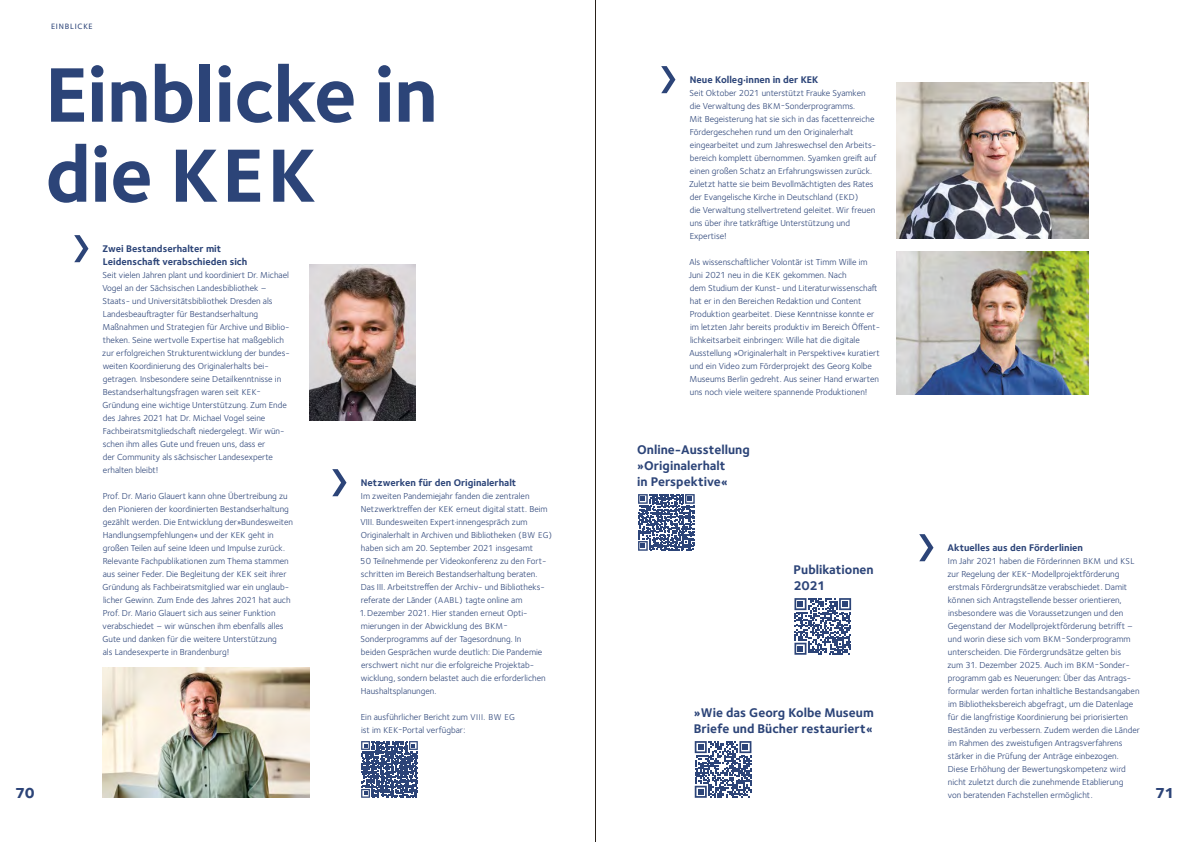
<style>
.page{position:relative;width:1191px;height:842px;background:#fff}
.page>*{position:absolute;margin:0;border:0;box-sizing:border-box;transform-origin:0 0}
.t1{font:700 80px/80px "Foundry Sterling";letter-spacing:-.01em;color:#2c4478}
.t2{font:800 15px "Foundry Sterling";color:#2c4478}
.t3{font:700 13px/16px "Foundry Sterling";color:#2c4478}
.t4{font:700 10px/13px "Foundry Sterling";color:#2c4478}
.t5{font:9px/13px "Foundry Sterling";color:#2c4478}
.t6{font:500 8px "Foundry Sterling";letter-spacing:.1em;color:#2c4478}
.s1{font-size:78px}
.s2{font-size:8.7px}
</style>
<div class="page">
<svg style="left:74px;top:235px;width:14px;height:27px"></svg>
<svg style="left:661px;top:66px;width:14px;height:27px"></svg>
<svg style="left:332px;top:469px;width:14px;height:27px"></svg>
<svg style="left:919px;top:534px;width:14px;height:27px"></svg>
<svg style="left:361px;top:741px;width:57px;height:57px"></svg>
<svg style="left:638px;top:494px;width:56px;height:57px"></svg>
<svg style="left:794px;top:598px;width:57px;height:57px"></svg>
<svg style="left:694px;top:741px;width:57px;height:57px"></svg>
<img style="left:309px;top:265px;width:107px;height:156px">
<img style="left:103px;top:668px;width:206px;height:130px">
<img style="left:896px;top:83px;width:192px;height:156px">
<img style="left:896px;top:252px;width:192px;height:143px">
<hr style="left:595px;top:0;width:1px;height:842px;background:#29211a">
<p class="t6" style="left:51px;top:22px;width:43px">EINBLICKE</p>
<h1 class="t1" style="left:45px;top:58px;width:394px">Einblicke in die <span class="s1">KEK</span></h1>
<p class="t4" style="left:690px;top:73px;width:130px">Neue Kolleg·innen in der KEK</p>
<p class="t5" style="left:689px;top:86px;width:189px">Seit Oktober 2021 unterstützt Frauke Syamken die Verwaltung des <span class="s2">BKM</span>-Sonderprogramms.<br>Mit Begeisterung hat sie sich in das facettenreiche Fördergeschehen rund um den Originalerhalt eingearbeitet und zum Jahreswechsel den Arbeits&shy;bereich komplett übernommen. Syamken greift auf einen großen Schatz an Erfahrungswissen zurück.<br>Zuletzt hatte sie beim Bevollmächtigten des Rates der Evangelische Kirche in Deutschland <span class="s2">(EKD)<br></span>die Verwaltung stellvertretend geleitet. Wir freuen uns über ihre tatkräftige Unterstützung und Expertise!</p>
<p class="t5" style="left:689px;top:255px;width:193px">Als wissenschaftlicher Volontär ist Timm Wille im Juni 2021 neu in die <span class="s2">KEK</span> gekommen. Nach<br>dem Studium der Kunst- und Literaturwissenschaft hat er in den Bereichen Redaktion und Content Produktion gearbeitet. Diese Kenntnisse konnte er im letzten Jahr bereits produktiv im Bereich Öffent&shy;lichkeitsarbeit einbringen: Wille hat die digitale Ausstellung »Originalerhalt in Perspektive« kuratiert und ein Video zum Förderprojekt des Georg Kolbe Museums Berlin gedreht. Aus seiner Hand erwarten uns noch viele weitere spannende Produktionen!</p>
<p class="t4" style="left:102px;top:242px;width:146px">Zwei Bestandserhalter mit<br>Leidenschaft verabschieden sich</p>
<p class="t5" style="left:102px;top:268px;width:189px">Seit vielen Jahren plant und koordiniert Dr. Michael Vogel an der Sächsischen Landesbibliothek – Staats- und Universitätsbibliothek Dresden als Landesbeauftragter für Bestandserhaltung Maßnahmen und Strategien für Archive und Biblio&shy;theken. Seine wertvolle Expertise hat maßgeblich zur erfolgreichen Strukturentwicklung der bundes&shy;weiten Koordinierung des Originalerhalts bei&shy;getragen. Insbesondere seine Detailkenntnisse in Bestandserhaltungsfragen waren seit <span class="s2">KEK</span>-Gründung eine wichtige Unterstützung. Zum Ende des Jahres 2021 hat Dr. Michael Vogel seine Fachbeiratsmitgliedschaft niedergelegt. Wir wün&shy;schen ihm alles Gute und freuen uns, dass er<br>der Community als sächsischer Landesexperte erhalten bleibt!</p>
<p class="t5" style="left:103px;top:489px;width:192px">Prof. Dr. Mario Glauert kann ohne Übertreibung zu den Pionieren der koordinierten Bestandserhaltung gezählt werden. Die Entwicklung der»Bundesweiten Handlungsempfehlungen« und der <span class="s2">KEK</span> geht in großen Teilen auf seine Ideen und Impulse zurück.<br>Relevante Fachpublikationen zum Thema stammen aus seiner Feder. Die Begleitung der <span class="s2">KEK</span> seit ihrer Gründung als Fachbeiratsmitglied war ein unglaub&shy;licher Gewinn. Zum Ende des Jahres 2021 hat auch Prof. Dr. Mario Glauert sich aus seiner Funktion verabschiedet – wir wünschen ihm ebenfalls alles Gute und danken für die weitere Unterstützung<br>als Landesexperte in Brandenburg!</p>
<h3 class="t3" style="left:637px;top:442px;width:114px">Online-Ausstellung »Originalerhalt<br>in Perspektive«</h3>
<p class="t4" style="left:361px;top:476px;width:157px">Netzwerken für den Originalerhalt</p>
<p class="t5" style="left:360px;top:489px;width:193px">Im zweiten Pandemiejahr fanden die zentralen Netzwerktreffen der <span class="s2">KEK</span> erneut digital statt. Beim VIII. Bundesweiten Expert·innengespräch zum Originalerhalt in Archiven und Bibliotheken <span class="s2">(BW EG) </span>haben sich am 20. September 2021 insgesamt<br>50 Teilnehmende per Videokonferenz zu den Fort&shy;schritten im Bereich Bestandserhaltung beraten.<br>Das III. Arbeitstreffen der Archiv- und Bibliotheks&shy;referate der Länder <span class="s2">(AABL)</span> tagte online am</p>
<p class="t5" style="left:359px;top:606px;width:188px">1. Dezember 2021. Hier standen erneut Opti&shy;mierungen in der Abwicklung des <span class="s2">BKM</span>-Sonderprogramms auf der Tagesordnung. In beiden Gesprächen wurde deutlich: Die Pandemie erschwert nicht nur die erfolgreiche Projektab&shy;wicklung, sondern belastet auch die erforderlichen Haushaltsplanungen.</p>
<p class="t5" style="left:361px;top:710px;width:156px">Ein ausführlicher Bericht zum <span class="s2">VIII. BW EG </span>ist im <span class="s2">KEK</span>-Portal verfügbar:</p>
<p class="t4" style="left:947px;top:541px;width:137px">Aktuelles aus den Förderlinien</p>
<p class="t5" style="left:947px;top:554px;width:194px">Im Jahr 2021 haben die Förderinnen <span class="s2">BKM</span> und <span class="s2">KSL </span>zur Regelung der <span class="s2">KEK</span>-Modellprojektförderung erstmals Fördergrundsätze verabschiedet. Damit können sich Antragstellende besser orientieren, insbesondere was die Voraussetzungen und den Gegenstand der Modellprojektförderung betrifft – und worin diese sich vom <span class="s2">BKM</span>-Sonderprogramm unterscheiden. Die Fördergrundsätze gelten bis<br>zum 31. Dezember 2025. Auch im <span class="s2">BKM</span>-Sonder&shy;programm gab es Neuerungen: Über das Antrags&shy;formular werden fortan inhaltliche Bestandsangaben im Bibliotheksbereich abgefragt, um die Datenlage für die langfristige Koordinierung bei priorisierten Beständen zu verbessern. Zudem werden die Länder im Rahmen des zweistufigen Antragsverfahrens stärker in die Prüfung der Anträge einbezogen.<br>Diese Erhöhung der Bewertungskompetenz wird nicht zuletzt durch die zunehmende Etablierung<br>von beratenden Fachstellen ermöglicht.</p>
<h3 class="t3" style="left:793px;top:562px;width:82px">Publikationen<br>2021</h3>
<h3 class="t3" style="left:694px;top:705px;width:181px">»Wie das Georg Kolbe Museum<br>Briefe und Bücher restauriert«</h3>
<h2 class="t2" style="left:15px;top:783px;width:21px">70</h2>
<h2 class="t2" style="left:1155px;top:783px;width:21px">71</h2>
</div>
